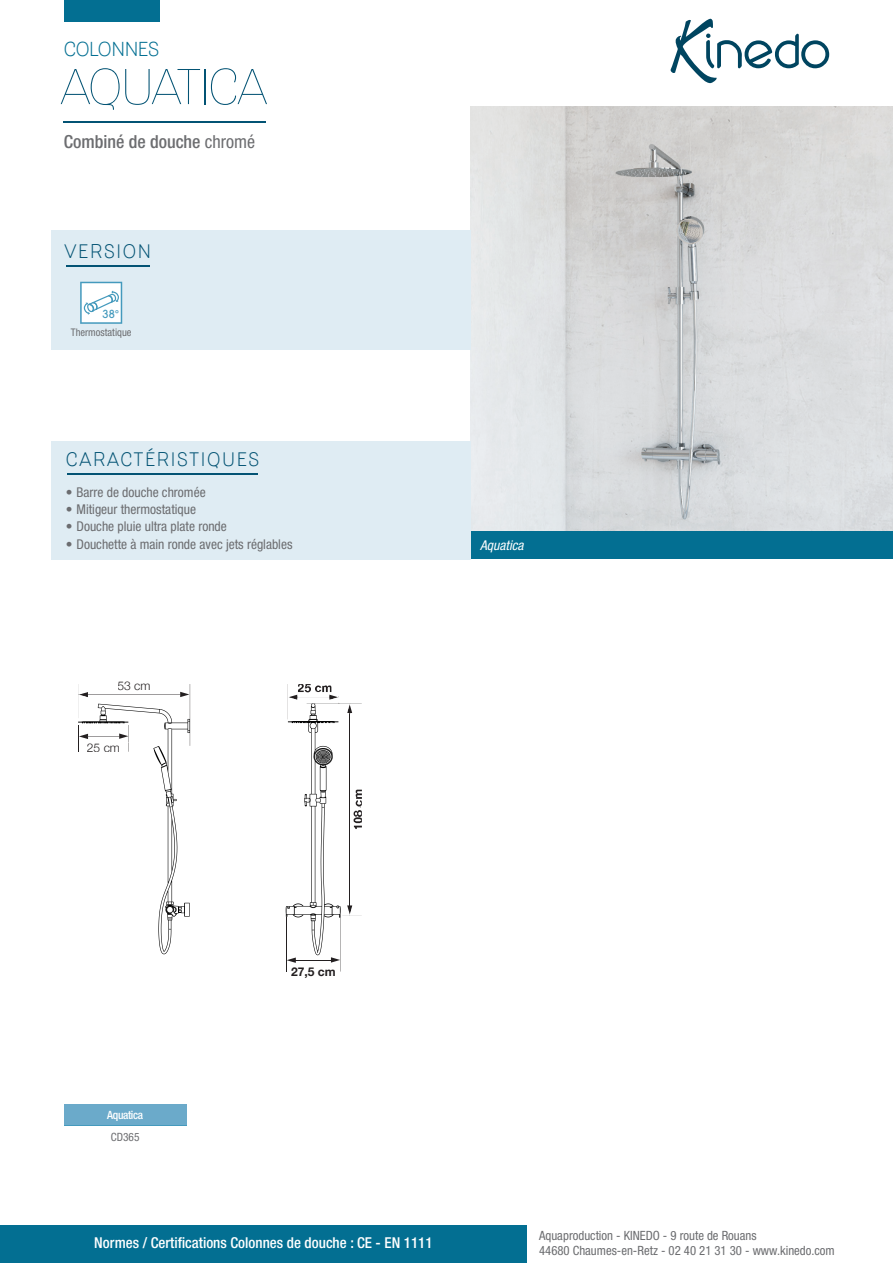
<style>
.page{position:relative;width:893px;height:1263px;background:#fff}
.page>*{position:absolute;margin:0;border:0;box-sizing:border-box;transform-origin:0 0}
.t1{font:200 54px "Hogar";letter-spacing:-.04em;color:#035374}
.t2{font:21.75px "Hogar";letter-spacing:-.02em;color:#036f92}
.t3{font:21px "Hogar";letter-spacing:.08em;color:#035374}
.t4{font:500 condensed 18px "Helvetica Neue LT Std";color:#6c6d70}
.t5{font:500 condensed 15px "Helvetica Neue LT Std";color:#fff}
.t6{font:condensed 13.5px "Helvetica Neue LT Std";color:#6c6d70}
.t7{font:italic condensed 13.5px "Helvetica Neue LT Std";color:#fff}
.t8{font:condensed 12.75px/15.3px "Helvetica Neue LT Std";color:#6c6d70}
.t9{font:300 12px "Helvetica Neue";color:#231f20}
.t10{font:700 12px "Helvetica Neue";color:#231f20}
.t11{font:500 condensed 11.4px "Helvetica Neue LT Std";letter-spacing:-.03em;color:#fff}
.t12{font:condensed 11.4px "Helvetica Neue LT Std";color:#6c6d70}
.t13{font:500 11.1px "Avant Garde";color:#449abd}
.t14{font:condensed 10.5px "Helvetica Neue LT Std";color:#6c6d70}
.s1{font-weight:400}
</style>
<div class="page">
<svg style="left:670px;top:18px;width:159px;height:65px"></svg>
<div style="left:64px;top:0;width:95px;height:21px;background:#036f92"></div>
<div style="left:0;top:1225px;width:526px;height:38px;background:#036f92"></div>
<img style="left:471px;top:106px;width:422px;height:425px">
<hr style="left:64px;top:121px;width:202px;height:1px;background:#035374">
<div style="left:471px;top:531px;width:422px;height:28px;background:#036f92"></div>
<div style="left:51px;top:230px;width:420px;height:120px;background:#dfecf3"></div>
<hr style="left:66px;top:265px;width:83px;height:1px;background:#035374">
<svg style="left:80px;top:282px;width:42px;height:42px;background:#d6e8f0"></svg>
<div style="left:51px;top:441px;width:420px;height:118px;background:#dfecf3"></div>
<hr style="left:67px;top:474px;width:191px;height:1px;background:#035374">
<div style="left:64px;top:1104px;width:123px;height:22px;background:#6baaca"></div>
<hr style="left:64px;top:1125px;width:123px;height:1px;background:#449abd">
<hr style="left:286px;top:917px;width:1px;height:55px;background:#231f20">
<hr style="left:350px;top:713px;width:1px;height:192px;background:#231f20">
<svg style="left:286px;top:829px;width:55px;height:142px"></svg>
<svg style="left:78px;top:684px;width:113px;height:270px"></svg>
<img style="left:347px;top:905px;width:6px;height:10px">
<img style="left:129px;top:742px;width:38px;height:21px">
<img style="left:287px;top:684px;width:75px;height:145px">
<img style="left:78px;top:684px;width:10px;height:34px">
<h2 class="t2" style="left:64px;top:36px;width:97px">COLONNES</h2>
<h1 class="t1" style="left:60px;top:57px;width:209px">AQUATICA</h1>
<h3 class="t4" style="left:64px;top:131px;width:193px">Combiné de douche <span class="s1">chromé</span></h3>
<h3 class="t3" style="left:65px;top:239px;width:88px">VERSION</h3>
<p class="t13" style="left:103px;top:307px;width:18px">38°</p>
<p class="t14" style="left:71px;top:326px;width:62px">Thermostatique</p>
<h3 class="t3" style="left:66px;top:447px;width:195px">CARACTÉRISTIQUES</h3>
<p class="t6" style="left:66px;top:485px;width:141px">• Barre de douche chromée</p>
<p class="t6" style="left:66px;top:502px;width:132px">• Mitigeur thermostatique</p>
<p class="t6" style="left:66px;top:519px;width:162px">• Douche pluie ultra plate ronde</p>
<p class="t6" style="left:66px;top:536px;width:228px">• Douchette à main ronde avec jets réglables</p>
<p class="t9" style="left:118px;top:676px;width:35px">53 cm</p>
<p class="t9" style="left:87px;top:738px;width:35px">25 cm</p>
<p class="t11" style="left:107px;top:1108px;width:37px">Aquatica</p>
<p class="t12" style="left:111px;top:1130px;width:30px">CD365</p>
<p class="t10" style="left:291px;top:963px;width:46px">27,5 cm</p>
<p class="t7" style="left:480px;top:538px;width:45px">Aquatica</p>
<p class="t5" style="left:94px;top:1234px;width:340px">Normes / Certifications Colonnes de douche : CE - EN 1111</p>
<p class="t8" style="left:539px;top:1227px;width:297px">Aquaproduction - KINEDO - 9 route de Rouans<br>44680 Chaumes-en-Retz - 02 40 21 31 30 - www.kinedo.com</p>
</div>
